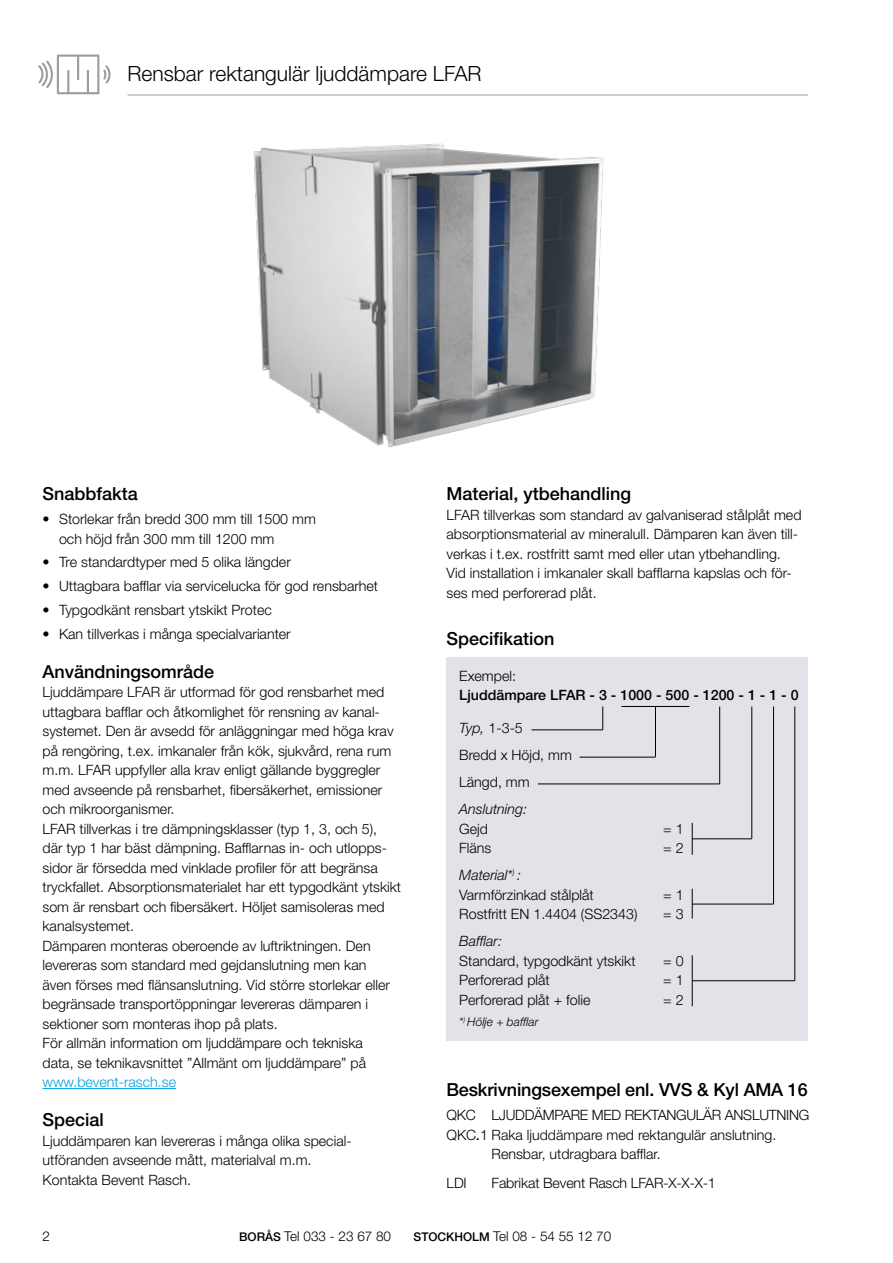
<style>
.page{position:relative;width:893px;height:1263px;background:#fff}
.page>*{position:absolute;margin:0;border:0;box-sizing:border-box;transform-origin:0 0}
.t1{font:300 21px "Helvetica Neue LT Std";color:#000}
.t2{font:500 18px "Helvetica Neue LT Std";color:#000}
.t3{font:300 14.25px/19.5px "Helvetica Neue LT Std";color:#000}
.t4{font:300 14.25px "Helvetica Neue LT Std";letter-spacing:-.02em;color:#000}
.t5{font:500 14.25px "Helvetica Neue LT Std";color:#000}
.t6{font:italic 300 14.25px "Helvetica Neue LT Std";color:#000}
.t7{font:300 14.25px "Helvetica Neue LT Std";color:#009fe3}
.t8{font:300 13.5px "Helvetica Neue LT Std";color:#000}
.t9{font:italic 300 12px "Helvetica Neue LT Std";color:#000}
.s1{font-style:italic}
.s2{font-weight:500;font-size:12px}
</style>
<div class="page">
<svg style="left:38px;top:55px;width:73px;height:39px"></svg>
<hr style="left:128px;top:95px;width:680px;height:1px;background:#9d9d9c">
<img style="left:253px;top:143px;width:351px;height:304px">
<div style="left:446px;top:657px;width:362px;height:384px;background:#e1e3e8"></div>
<hr style="left:531px;top:729px;width:72px;height:1px;background:#000">
<hr style="left:580px;top:757px;width:75px;height:1px;background:#000">
<hr style="left:538px;top:783px;width:182px;height:1px;background:#000">
<hr style="left:621px;top:706px;width:68px;height:1px;background:#000">
<svg style="left:602px;top:706px;width:1px;height:24px"></svg>
<hr style="left:655px;top:706px;width:1px;height:51px;background:#000">
<hr style="left:692px;top:823px;width:1px;height:32px;background:#000">
<hr style="left:43px;top:1088px;width:133px;height:1px;background:#009fe3">
<hr style="left:719px;top:706px;width:1px;height:78px;background:#000">
<hr style="left:751px;top:706px;width:1px;height:133px;background:#000">
<hr style="left:773px;top:706px;width:1px;height:198px;background:#000">
<hr style="left:692px;top:838px;width:60px;height:1px;background:#000">
<hr style="left:692px;top:904px;width:81px;height:1px;background:#000">
<hr style="left:692px;top:980px;width:103px;height:1px;background:#000">
<svg style="left:692px;top:889px;width:1px;height:29px"></svg>
<hr style="left:692px;top:955px;width:1px;height:51px;background:#000">
<hr style="left:794px;top:706px;width:1px;height:275px;background:#000">
<h1 class="t1" style="left:128px;top:61px;width:356px">Rensbar rektangulär ljuddämpare LFAR</h1>
<p class="t2" style="left:43px;top:483px;width:97px">Snabbfakta</p>
<p class="t3" style="left:59px;top:509px;width:258px;text-indent:-17px">• Storlekar från bredd 300 mm till 1500 mm och höjd från 300 mm till 1200 mm</p>
<p class="t3" style="left:43px;top:552px;width:250px">• Tre standardtyper med 5 olika längder</p>
<p class="t3" style="left:43px;top:576px;width:337px">• Uttagbara bafflar via servicelucka för god rensbarhet</p>
<p class="t3" style="left:43px;top:600px;width:231px">• Typgodkänt rensbart ytskikt Protec</p>
<p class="t3" style="left:43px;top:623px;width:250px">• Kan tillverkas i många specialvarianter</p>
<p class="t2" style="left:43px;top:660px;width:173px">Användningsområde</p>
<p class="t3" style="left:43px;top:682px;width:360px">Ljuddämpare LFAR är utformad för god rensbarhet med uttagbara bafflar och åtkomlighet för rensning av kanal&shy;systemet. Den är avsedd för anläggningar med höga krav på rengöring, t.ex. imkanaler från kök, sjukvård, rena rum m.m. LFAR uppfyller alla krav enligt gällande byggregler med avseende på rensbarhet, fibersäkerhet, emissioner och mikroorganismer.<br>LFAR tillverkas i tre dämpningsklasser (typ 1, 3, och 5),<br>där typ 1 har bäst dämpning. Bafflarnas in- och utlopps&shy;sidor är försedda med vinklade profiler för att begränsa tryckfallet. Absorptionsmaterialet har ett typgodkänt ytskikt som är rensbart och fibersäkert. Höljet samisoleras med kanalsystemet.<br>Dämparen monteras oberoende av luftriktningen. Den levereras som standard med gejdanslutning men kan<br>även förses med flänsanslutning. Vid större storlekar eller begränsade transportöppningar levereras dämparen i sektioner som monteras ihop på plats.<br>För allmän information om ljuddämpare och tekniska<br>data, se teknikavsnittet ”Allmänt om ljuddämpare” på</p>
<p class="t7" style="left:43px;top:1073px;width:135px">www.bevent-rasch.se</p>
<p class="t2" style="left:43px;top:1109px;width:63px">Special</p>
<p class="t3" style="left:43px;top:1130px;width:309px">Ljuddämparen kan levereras i många olika special&shy;utföranden avseende mått, materialval m.m.<br>Kontakta Bevent Rasch.</p>
<p class="t2" style="left:446px;top:483px;width:186px">Material, ytbehandling</p>
<p class="t3" style="left:446px;top:505px;width:356px">LFAR tillverkas som standard av galvaniserad stålplåt med absorptionsmaterial av mineralull. Dämparen kan även till&shy;verkas i t.ex. rostfritt samt med eller utan ytbehandling.<br>Vid installation i imkanaler skall bafflarna kapslas och för&shy;ses med perforerad plåt.</p>
<p class="t2" style="left:446px;top:628px;width:110px">Specifikation</p>
<p class="t3" style="left:459px;top:665px;width:58px">Exempel:</p>
<p class="t5" style="left:459px;top:686px;width:341px">Ljuddämpare LFAR - 3 - 1000 - 500 - 1200 - 1 - 1 - 0</p>
<p class="t3" style="left:459px;top:714px;width:114px;line-height:27px"><span class="s1">Typ,</span> 1-3-5<br>Bredd x Höjd, mm<br>Längd, mm</p>
<p class="t6" style="left:459px;top:800px;width:69px">Anslutning:</p>
<p class="t3" style="left:459px;top:818px;width:30px">Gejd</p>
<p class="t3" style="left:663px;top:818px;width:22px">= 1</p>
<p class="t3" style="left:459px;top:838px;width:34px">Fläns</p>
<p class="t3" style="left:663px;top:838px;width:22px">= 2</p>
<p class="t3" style="left:459px;top:865px;width:136px"><span class="s1">Material*</span><sup>)</sup> <span class="s1">:<br></span>Varmförzinkad stålplåt</p>
<p class="t3" style="left:663px;top:884px;width:22px">= 1</p>
<p class="t3" style="left:459px;top:904px;width:180px">Rostfritt EN 1.4404 (SS2343)</p>
<p class="t3" style="left:663px;top:904px;width:22px">= 3</p>
<p class="t6" style="left:459px;top:932px;width:44px">Bafflar:</p>
<p class="t3" style="left:459px;top:950px;width:178px">Standard, typgodkänt ytskikt</p>
<p class="t3" style="left:663px;top:950px;width:22px">= 0</p>
<p class="t3" style="left:459px;top:970px;width:92px">Perforerad plåt</p>
<p class="t3" style="left:663px;top:970px;width:22px">= 1</p>
<p class="t3" style="left:459px;top:989px;width:133px">Perforerad plåt + folie</p>
<p class="t3" style="left:663px;top:989px;width:22px">= 2</p>
<p class="t9" style="left:459px;top:1015px;width:81px">*<sup>)</sup> Hölje + bafflar</p>
<p class="t2" style="left:446px;top:1079px;width:363px">Beskrivningsexempel enl. VVS &amp; Kyl AMA 16</p>
<p class="t4" style="left:446px;top:1106px;width:364px">QKC LJUDDÄMPARE MED REKTANGULÄR ANSLUTNING</p>
<p class="t3" style="left:446px;top:1124px;width:331px">QKC.1 Raka ljuddämpare med rektangulär anslutning.</p>
<p class="t3" style="left:491px;top:1144px;width:171px">Rensbar, utdragbara bafflar.</p>
<p class="t3" style="left:446px;top:1172px;width:22px">LDI</p>
<p class="t3" style="left:491px;top:1172px;width:226px">Fabrikat Bevent Rasch LFAR-X-X-X-1</p>
<p class="t8" style="left:43px;top:1228px;width:9px">2</p>
<p class="t8" style="left:239px;top:1228px;width:153px"><span class="s2">BORÅS</span> Tel 033 - 23 67 80</p>
<p class="t8" style="left:414px;top:1228px;width:199px"><span class="s2">STOCKHOLM</span> Tel 08 - 54 55 12 70</p>
</div>
